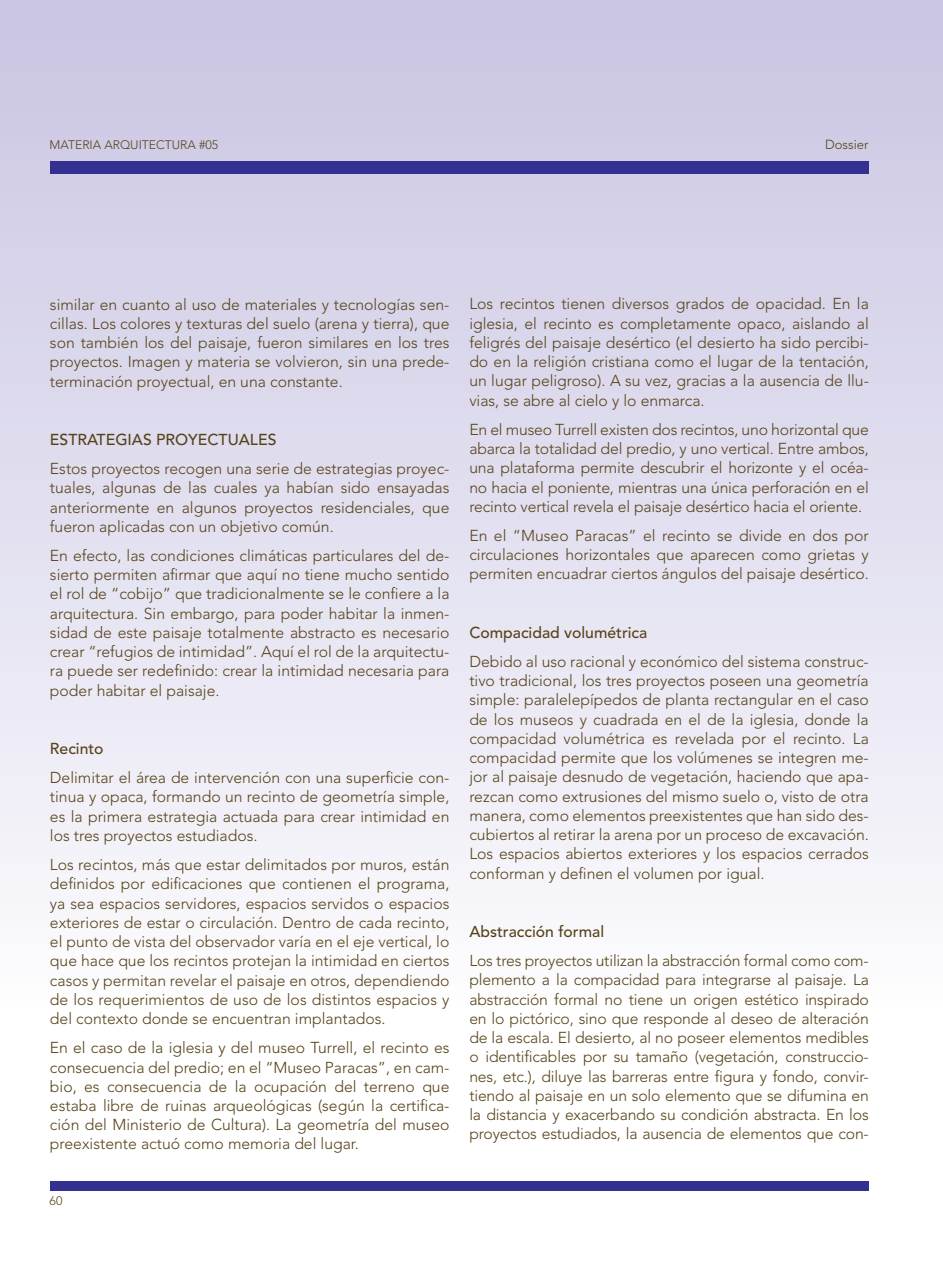
<style>
.page{position:relative;width:943px;height:1265px;background:#fff}
.page>*{position:absolute;margin:0;border:0;box-sizing:border-box;transform-origin:0 0}
.t1{font:300 15.75px/19.2px "Avenir LT Std";color:#574319;text-align:justify}
.t2{font:500 15.75px "Avenir LT Std";color:#574319}
.t3{font:300 13.12px "Avenir LT Std";color:#574319}
.t4{font:300 12.25px "Avenir LT Std";color:#574319}
</style>
<div class="page">
<div style="left:0;top:0;width:943px;height:1265px;background:linear-gradient(to bottom,#cac6e3,#fff)"></div>
<div style="left:50px;top:1181px;width:818px;height:10px;background:#333092"></div>
<div style="left:50px;top:161px;width:818px;height:12px;background:#333092"></div>
<p class="t4" style="left:50px;top:138px;width:170px">MATERIA ARQUITECTURA #05</p>
<p class="t3" style="left:825px;top:137px;width:45px">Dossier</p>
<p class="t1" style="left:50px;top:295px;width:401px">similar en cuanto al uso de materiales y tecnologías sen&shy;cillas. Los colores y texturas del suelo (arena y tierra), que son también los del paisaje, fueron similares en los tres proyectos. Imagen y materia se volvieron, sin una prede&shy;terminación proyectual, en una constante.</p>
<p class="t2" style="left:50px;top:430px;width:228px">ESTRATEGIAS PROYECTUALES</p>
<p class="t1" style="left:50px;top:459px;width:401px">Estos proyectos recogen una serie de estrategias proyec&shy;tuales, algunas de las cuales ya habían sido ensayadas anteriormente en algunos proyectos residenciales, que fueron aplicadas con un objetivo común.</p>
<p class="t1" style="left:50px;top:546px;width:401px">En efecto, las condiciones climáticas particulares del de&shy;sierto permiten afirmar que aquí no tiene mucho sentido el rol de “cobijo” que tradicionalmente se le confiere a la arquitectura. Sin embargo, para poder habitar la inmen&shy;sidad de este paisaje totalmente abstracto es necesario crear “refugios de intimidad”. Aquí el rol de la arquitectu&shy;ra puede ser redefinido: crear la intimidad necesaria para poder habitar el paisaje.</p>
<p class="t2" style="left:50px;top:739px;width:55px">Recinto</p>
<p class="t1" style="left:50px;top:768px;width:401px">Delimitar el área de intervención con una superficie con&shy;tinua y opaca, formando un recinto de geometría simple, es la primera estrategia actuada para crear intimidad en los tres proyectos estudiados.</p>
<p class="t1" style="left:50px;top:855px;width:401px">Los recintos, más que estar delimitados por muros, están definidos por edificaciones que contienen el programa, ya sea espacios servidores, espacios servidos o espacios exteriores de estar o circulación. Dentro de cada recinto, el punto de vista del observador varía en el eje vertical, lo que hace que los recintos protejan la intimidad en ciertos casos y permitan revelar el paisaje en otros, dependiendo de los requerimientos de uso de los distintos espacios y del contexto donde se encuentran implantados.</p>
<p class="t1" style="left:50px;top:1038px;width:401px">En el caso de la iglesia y del museo Turrell, el recinto es consecuencia del predio; en el “Museo Paracas”, en cam&shy;bio, es consecuencia de la ocupación del terreno que estaba libre de ruinas arqueológicas (según la certifica&shy;ción del Ministerio de Cultura). La geometría del museo preexistente actuó como memoria del lugar.</p>
<p class="t4" style="left:50px;top:1194px;width:14px">60</p>
<p class="t1" style="left:469px;top:294px;width:401px">Los recintos tienen diversos grados de opacidad. En la iglesia, el recinto es completamente opaco, aislando al feligrés del paisaje desértico (el desierto ha sido percibi&shy;do en la religión cristiana como el lugar de la tentación, un lugar peligroso). A su vez, gracias a la ausencia de llu&shy;vias, se abre al cielo y lo enmarca.</p>
<p class="t1" style="left:469px;top:420px;width:401px">En el museo Turrell existen dos recintos, uno horizontal que abarca la totalidad del predio, y uno vertical. Entre ambos, una plataforma permite descubrir el horizonte y el océa&shy;no hacia el poniente, mientras una única perforación en el recinto vertical revela el paisaje desértico hacia el oriente.</p>
<p class="t1" style="left:469px;top:526px;width:401px">En el “Museo Paracas” el recinto se divide en dos por circulaciones horizontales que aparecen como grietas y permiten encuadrar ciertos ángulos del paisaje desértico.</p>
<p class="t2" style="left:469px;top:623px;width:179px">Compacidad volumétrica</p>
<p class="t1" style="left:469px;top:652px;width:401px">Debido al uso racional y económico del sistema construc&shy;tivo tradicional, los tres proyectos poseen una geometría simple: paralelepípedos de planta rectangular en el caso de los museos y cuadrada en el de la iglesia, donde la compacidad volumétrica es revelada por el recinto. La compacidad permite que los volúmenes se integren me&shy;jor al paisaje desnudo de vegetación, haciendo que apa&shy;rezcan como extrusiones del mismo suelo o, visto de otra manera, como elementos preexistentes que han sido des&shy;cubiertos al retirar la arena por un proceso de excavación.<br>Los espacios abiertos exteriores y los espacios cerrados conforman y definen el volumen por igual.</p>
<p class="t2" style="left:469px;top:922px;width:136px">Abstracción formal</p>
<p class="t1" style="left:469px;top:951px;width:401px">Los tres proyectos utilizan la abstracción formal como com&shy;plemento a la compacidad para integrarse al paisaje. La abstracción formal no tiene un origen estético inspirado en lo pictórico, sino que responde al deseo de alteración de la escala. El desierto, al no poseer elementos medibles o identificables por su tamaño (vegetación, construccio&shy;nes, etc.), diluye las barreras entre figura y fondo, convir&shy;tiendo al paisaje en un solo elemento que se difumina en la distancia y exacerbando su condición abstracta. En los proyectos estudiados, la ausencia de elementos que con-</p>
</div>
